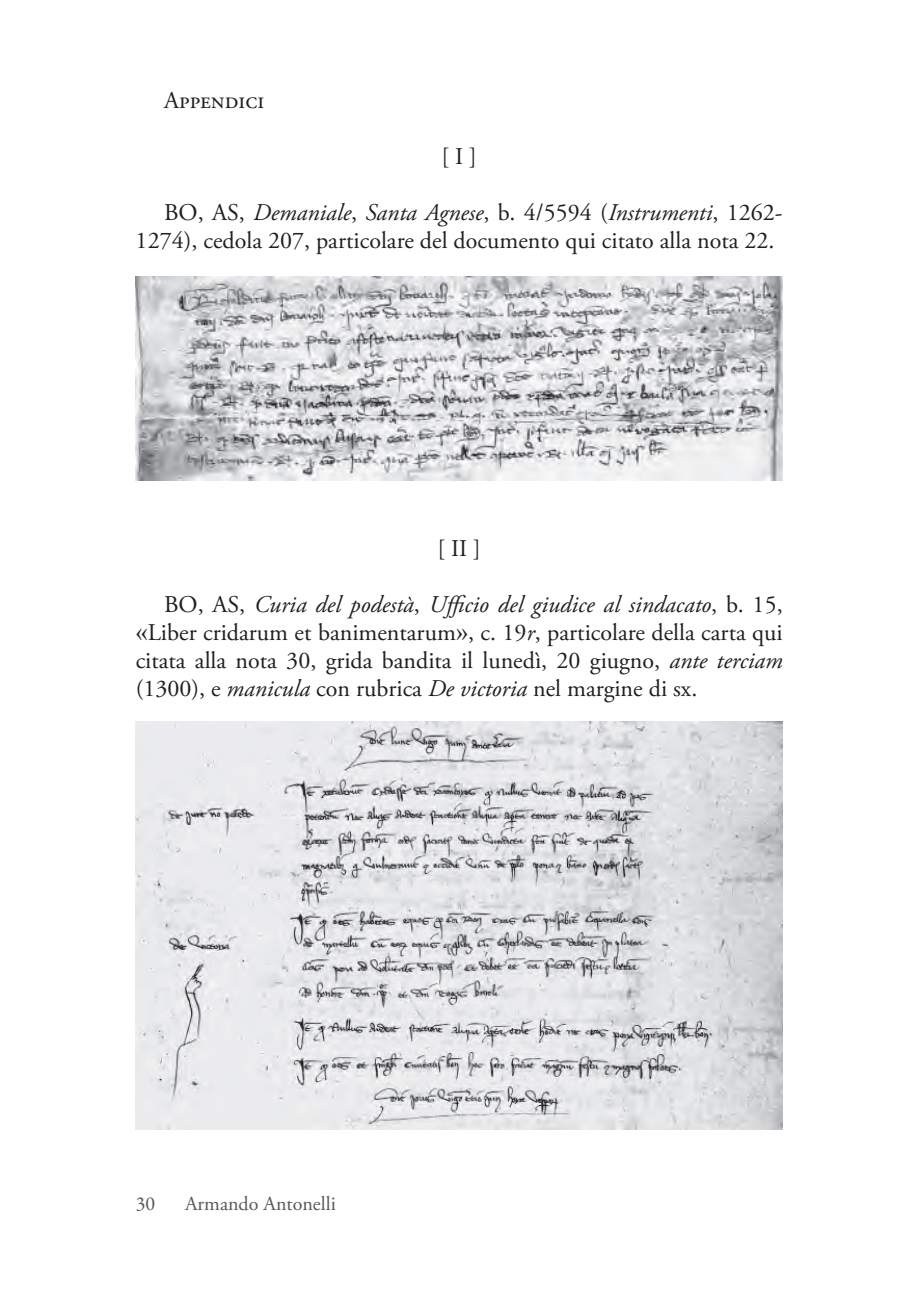
<style>
.page{position:relative;width:907px;height:1303px;background:#fff}
.page>*{position:absolute;margin:0;border:0;box-sizing:border-box;transform-origin:0 0}
.t1{font:24px/28px "Adobe Garamond Pro";color:#231f20}
.t2{font:20px "Adobe Garamond Pro";color:#57585a}
.t3{font:20px "Garamond Premr Pro";color:#57585a}
.s1{font-style:italic}
.s2{font-family:"Times New Roman"}
</style>
<div class="page">
<img style="left:136px;top:276px;width:646px;height:204px">
<img style="left:136px;top:722px;width:646px;height:407px">
<p class="t1" style="left:164px;top:87px;width:102px">Appendici</p>
<p class="t1" style="left:441px;top:143px;width:37px">[ I ]</p>
<p class="t1" style="left:136px;top:199px;width:648px;text-indent:28px">BO, AS, <span class="s1">Demaniale</span>, <span class="s1">Santa Agnese</span>, b. 4/5594 (<span class="s1">Instrumenti</span>, 1262-<br>1274), cedola 207, particolare del documento qui citato alla nota 22.</p>
<p class="t1" style="left:437px;top:535px;width:45px">[ II ]</p>
<p class="t1" style="left:136px;top:591px;width:648px;text-align:justify;text-indent:28px">BO, AS, <span class="s1">Curia del podestà</span>, <span class="s1">Ufficio del giudice al sindacato</span>, b. 15, <span class="s2">«</span>Liber cridarum et banimentarum<span class="s2">»</span>, c. 19<span class="s1">r</span>, particolare della carta qui citata alla nota 30, grida bandita il lunedì, 20 giugno, <span class="s1">ante terciam </span>(1300), e <span class="s1">manicula</span> con rubrica <span class="s1">De victoria</span> nel margine di sx.</p>
<p class="t3" style="left:136px;top:1192px;width:21px">30</p>
<p class="t2" style="left:185px;top:1192px;width:152px">Armando Antonelli</p>
</div>
